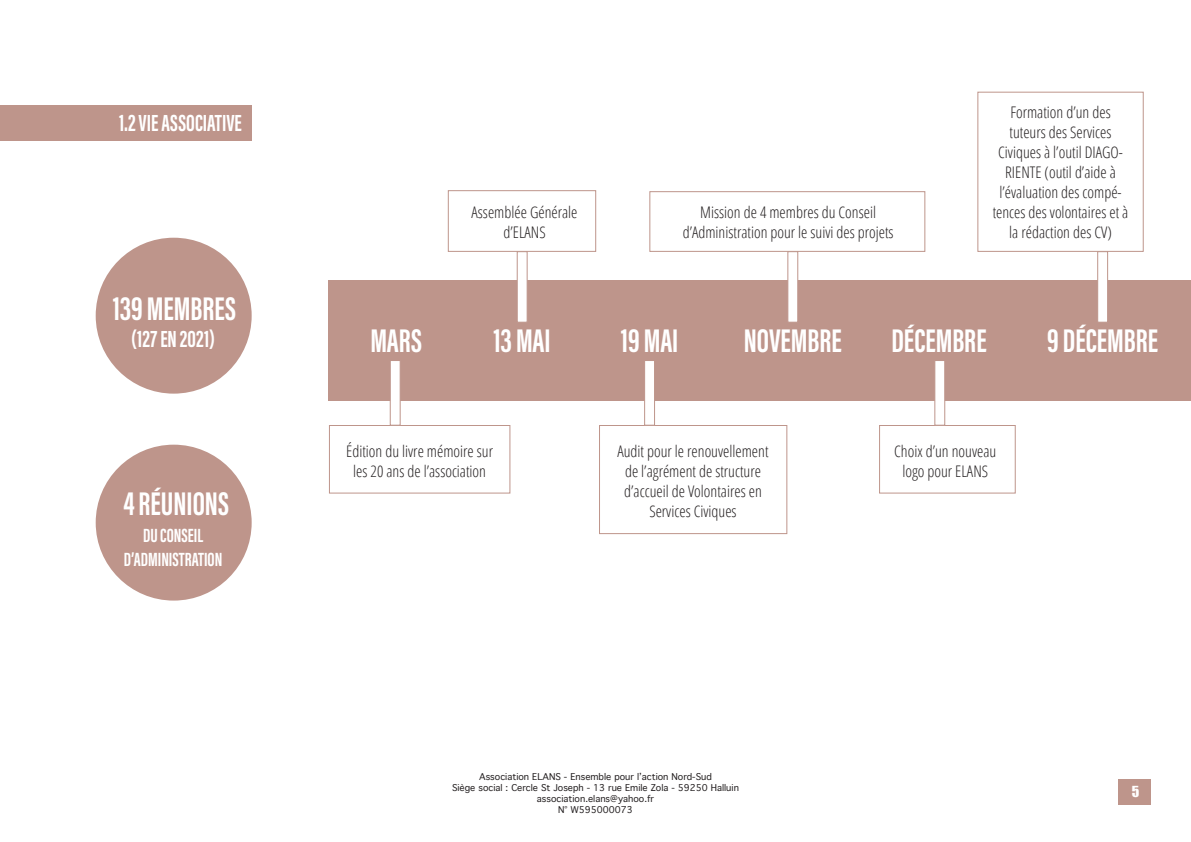
<style>
.page{position:relative;width:1191px;height:842px;background:#fff}
.page>*{position:absolute;margin:0;border:0;box-sizing:border-box;transform-origin:0 0}
.t1{font:700 33.8px "Acumin Pro Extra Cond";color:#fff;scale:.94 1}
.t2{font:700 24px "Acumin Pro Extra Cond";color:#fff;scale:.94 1}
.t3{font:700 19.7px "Acumin Pro Extra Cond";color:#fff;scale:.94 1}
.t4{font:300 16px/20px "Open Sans Condensed";color:#231f20;text-align:center}
.t5{font:14px "Impact";color:#fff}
.t6{font:300 9px/10.8px "Thonburi";color:#231f20;text-align:center}
</style>
<div class="page">
<div style="left:1118px;top:779px;width:33px;height:26px;background:#be958b"></div>
<div style="left:329px;top:280px;width:862px;height:121px;background:#be958b"></div>
<div style="left:329px;top:425px;width:181px;height:69px;background:#fff;border:1px solid #be958b"></div>
<div style="left:96px;top:238px;width:156px;height:156px;background:#be958b;border-radius:50%"></div>
<div style="left:96px;top:445px;width:156px;height:156px;background:#be958b;border-radius:50%"></div>
<div style="left:0;top:106px;width:252px;height:35px;background:#be958b"></div>
<div style="left:390px;top:360px;width:11px;height:66px;background:#fff;border:1px solid #be958b"></div>
<div style="left:448px;top:190px;width:148px;height:62px;background:#fff;border:1px solid #be958b"></div>
<div style="left:517px;top:251px;width:10px;height:72px;background:#fff;border:1px solid #be958b"></div>
<div style="left:879px;top:425px;width:136px;height:69px;background:#fff;border:1px solid #be958b"></div>
<div style="left:599px;top:425px;width:188px;height:109px;background:#fff;border:1px solid #be958b"></div>
<div style="left:977px;top:92px;width:166px;height:160px;background:#fff;border:1px solid #be958b"></div>
<div style="left:649px;top:191px;width:276px;height:61px;background:#fff;border:1px solid #be958b"></div>
<div style="left:934px;top:360px;width:11px;height:66px;background:#fff;border:1px solid #be958b"></div>
<div style="left:644px;top:360px;width:11px;height:66px;background:#fff;border:1px solid #be958b"></div>
<div style="left:1097px;top:251px;width:11px;height:72px;background:#fff;border:1px solid #be958b"></div>
<div style="left:787px;top:251px;width:11px;height:72px;background:#fff;border:1px solid #be958b"></div>
<p class="t2" style="left:119px;top:108px;width:132px">1.2 VIE ASSOCIATIVE</p>
<p class="t1" style="left:113px;top:288px;width:133px">139 MEMBRES</p>
<p class="t2" style="left:132px;top:325px;width:91px">(127 EN 2021)</p>
<p class="t1" style="left:124px;top:483px;width:113px">4 RÉUNIONS</p>
<p class="t3" style="left:143px;top:523px;width:65px">DU CONSEIL</p>
<p class="t3" style="left:124px;top:547px;width:106px">D’ADMINISTRATION</p>
<p class="t4" style="left:471px;top:201px;width:107px">Assemblée Générale d’ELANS</p>
<p class="t4" style="left:700px;top:201px;width:177px">Mission de 4 membres du Conseil</p>
<p class="t4" style="left:682px;top:221px;width:212px">d’Administration pour le suivi des projets</p>
<p class="t4" style="left:992px;top:102px;width:137px">Formation d’un des tuteurs des Services<br>Civiques à l’outil DIAGO-<br>RIENTE (outil d’aide à l’évaluation des compé&shy;tences des volontaires et à la rédaction des CV)</p>
<p class="t1" style="left:370px;top:320px;width:56px">MARS</p>
<p class="t1" style="left:493px;top:320px;width:62px">13 MAI</p>
<p class="t1" style="left:621px;top:320px;width:63px">19 MAI</p>
<p class="t1" style="left:744px;top:320px;width:106px">NOVEMBRE</p>
<p class="t1" style="left:891px;top:320px;width:103px">DÉCEMBRE</p>
<p class="t1" style="left:1047px;top:320px;width:119px">9 DÉCEMBRE</p>
<p class="t4" style="left:346px;top:441px;width:148px">Édition du livre mémoire sur les 20 ans de l’association</p>
<p class="t4" style="left:617px;top:441px;width:153px">Audit pour le renouvellement de l’agrément de structure d’accueil de Volontaires en<br>Services Civiques</p>
<p class="t4" style="left:894px;top:441px;width:104px">Choix d’un nouveau logo pour ELANS</p>
<p class="t6" style="left:452px;top:772px;width:288px">Association ELANS - Ensemble pour l’action Nord-Sud<br>Siège social : Cercle St Joseph - 13 rue Emile Zola - 59250 Halluin association.elans@yahoo.fr<br>N° W595000073</p>
<p class="t5" style="left:1132px;top:781px;width:9px">5</p>
</div>
